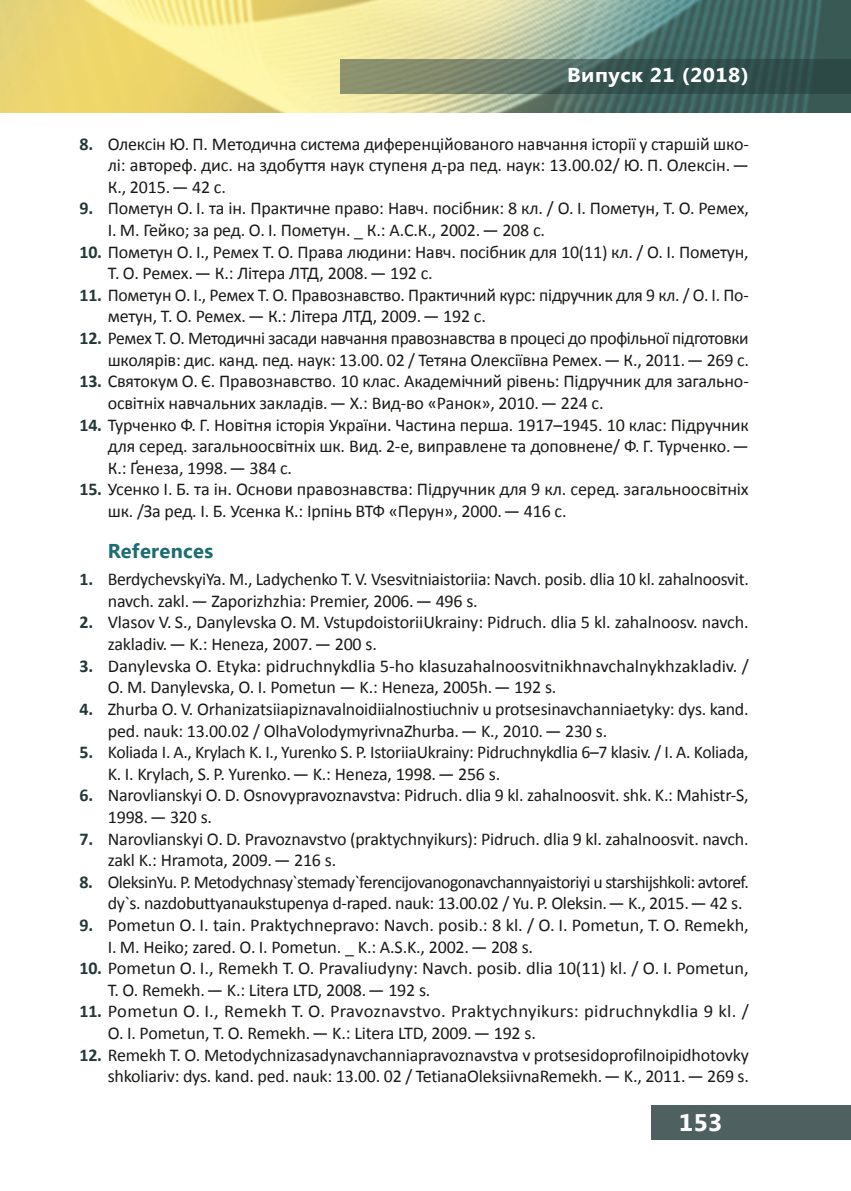
<style>
.page{position:relative;width:851px;height:1191px;background:#fff}
.page>*{position:absolute;margin:0;border:0;box-sizing:border-box;transform-origin:0 0}
.t1{font:700 24px "Segoe UI";color:#fff;scale:1.05 1}
.t2{font:700 20px "Segoe UI";letter-spacing:.025em;color:#fff;scale:1.06 1}
.Літ_Заг{font:700 20px "Segoe UI";letter-spacing:.02em;color:#1b6d72}
.t3{font:18px/21.6px "Calibri";letter-spacing:-.01em;color:#1a1a18}
.t4{font:18px/21.6px "Calibri";letter-spacing:-.03em;color:#1a1a18}
.s1{font-weight:700;color:#223938}
</style>
<div class="page">
<img style="left:0;top:0;width:850px;height:113px">
<svg style="left:340px;top:60px;width:510px;height:34px"></svg>
<div style="left:651px;top:1106px;width:199px;height:34px;background:#4e605f"></div>
<p class="t2" style="left:567px;top:61px;width:173px">Випуск 21 (2018)</p>
<p class="t3" style="left:108px;top:133px;width:642px;text-align:justify;text-indent:-28px"><span class="s1">8.</span> Олексін Ю. П. Методична система диференційованого навчання історії у старшій шко&shy;лі: автореф. дис. на здобуття наук ступеня д-ра пед. наук: 13.00.02/ Ю. П. Олексін. — К., 2015. — 42 с.</p>
<p class="t3" style="left:108px;top:198px;width:642px;text-indent:-28px"><span class="s1">9.</span> Пометун О. І. та ін. Практичне право: Навч. посібник: 8 кл. / О. І. Пометун, Т. О. Ремех,<br>І. М. Гейко; за ред. О. І. Пометун. _ К.: А.С.К., 2002. — 208 с.</p>
<p class="t3" style="left:108px;top:241px;width:642px;text-indent:-28px"><span class="s1">10.</span> Пометун О. І., Ремех Т. О. Права людини: Навч. посібник для 10(11) кл. / О. І. Пометун,<br>Т. О. Ремех. — К.: Літера ЛТД, 2008. — 192 с.</p>
<p class="t3" style="left:108px;top:284px;width:642px;text-indent:-28px"><span class="s1">11.</span> Пометун О. І., Ремех Т. О. Правознавство. Практичний курс: підручник для 9 кл. / О. І. По&shy;метун, Т. О. Ремех. — К.: Літера ЛТД, 2009. — 192 с.</p>
<p class="t3" style="left:79px;top:327px;width:670px;text-align:right"><span class="s1">12.</span> Ремех Т. О. Методичні засади навчання правознавства в процесі до профільної підготовки школярів: дис. канд. пед. наук: 13.00. 02 / Тетяна Олексіївна Ремех. — К., 2011. — 269 с.</p>
<p class="t3" style="left:108px;top:370px;width:642px;text-indent:-28px"><span class="s1">13.</span> Святокум О. Є. Правознавство. 10 клас. Академічний рівень: Підручник для загально&shy;освітніх навчальних закладів. — Х.: Вид-во «Ранок», 2010. — 224 с.</p>
<p class="t3" style="left:108px;top:414px;width:642px;text-align:justify;text-indent:-28px"><span class="s1">14.</span> Турченко Ф. Г. Новітня історія України. Частина перша. 1917–1945. 10 клас: Підручник для серед. загальноосвітніх шк. Вид. 2-е, виправлене та доповнене/ Ф. Г. Турченко. — К.: Ґенеза, 1998. — 384 с.</p>
<p class="t3" style="left:108px;top:478px;width:642px;text-indent:-28px"><span class="s1">15.</span> Усенко І. Б. та ін. Основи правознавства: Підручник для 9 кл. серед. загальноосвітніх шк. /За ред. І. Б. Усенка К.: Ірпінь ВТФ «Перун», 2000. — 416 с.</p>
<p class="Літ_Заг" style="left:108px;top:536px;width:107px">References</p>
<p class="t3" style="left:108px;top:568px;width:642px;text-indent:-28px"><span class="s1">1.</span> BerdychevskyiYa. M., Ladychenko T. V. Vsesvitniaistoriia: Navch. posib. dlia 10 kl. zahalnoosvit. navch. zakl. — Zaporizhzhia: Premier, 2006. — 496 s.</p>
<p class="t3" style="left:108px;top:612px;width:642px;text-indent:-28px"><span class="s1">2.</span> Vlasov V. S., Danylevska O. M. VstupdoistoriiUkrainy: Pidruch. dlia 5 kl. zahalnoosv. navch. zakladiv. — K.: Heneza, 2007. — 200 s.</p>
<p class="t3" style="left:108px;top:655px;width:642px;text-indent:-28px"><span class="s1">3.</span> Danylevska O. Etyka: pidruchnykdlia 5-ho klasuzahalnoosvitnikhnavchalnykhzakladiv. /<br>O. M. Danylevska, O. I. Pometun — K.: Heneza, 2005h. — 192 s.</p>
<p class="t3" style="left:108px;top:698px;width:642px;text-indent:-28px"><span class="s1">4.</span> Zhurba O. V. Orhanizatsiiapiznavalnoidiialnostiuchniv u protsesinavchanniaetyky: dys. kand. ped. nauk: 13.00.02 / OlhaVolodymyrivnaZhurba. — K., 2010. — 230 s.</p>
<p class="t3" style="left:108px;top:741px;width:642px;text-indent:-28px"><span class="s1">5.</span> Koliada I. A., Krylach K. I., Yurenko S. P. IstoriiaUkrainy: Pidruchnykdlia 6–7 klasiv. / I. A. Koliada,<br>K. I. Krylach, S. P. Yurenko. — K.: Heneza, 1998. — 256 s.</p>
<p class="t3" style="left:108px;top:784px;width:642px;text-indent:-28px"><span class="s1">6.</span> Narovlianskyi O. D. Osnovypravoznavstva: Pidruch. dlia 9 kl. zahalnoosvit. shk. K.: Mahistr-S,<br>1998. — 320 s.</p>
<p class="t3" style="left:108px;top:828px;width:642px;text-indent:-28px"><span class="s1">7.</span> Narovlianskyi O. D. Pravoznavstvo (praktychnyikurs): Pidruch. dlia 9 kl. zahalnoosvit. navch. zakl K.: Hramota, 2009. — 216 s.</p>
<p class="t4" style="left:108px;top:871px;width:642px;text-indent:-28px"><span class="s1">8.</span> OleksinYu. P. Metodychnasy`stemady`ferencijovanogonavchannyaistoriyi u starshijshkoli: avtoref. dy`s. nazdobuttyanaukstupenya d-raped. nauk: 13.00.02 / Yu. P. Oleksin. — K., 2015. — 42 s.</p>
<p class="t3" style="left:108px;top:914px;width:642px;text-indent:-28px"><span class="s1">9.</span> Pometun O. I. tain. Praktychnepravo: Navch. posib.: 8 kl. / O. I. Pometun, T. O. Remekh,<br>I. M. Heiko; zared. O. I. Pometun. _ K.: A.S.K., 2002. — 208 s.</p>
<p class="t3" style="left:108px;top:957px;width:642px;text-indent:-28px"><span class="s1">10.</span> Pometun O. I., Remekh T. O. Pravaliudyny: Navch. posib. dlia 10(11) kl. / O. I. Pometun,<br>T. O. Remekh. — K.: Litera LTD, 2008. — 192 s.</p>
<p class="t3" style="left:108px;top:1000px;width:642px;text-indent:-28px"><span class="s1">11.</span> Pometun O. I., Remekh T. O. Pravoznavstvo. Praktychnyikurs: pidruchnykdlia 9 kl. /<br>O. I. Pometun, T. O. Remekh. — K.: Litera LTD, 2009. — 192 s.</p>
<p class="t3" style="left:79px;top:1044px;width:671px;text-align:right"><span class="s1">12.</span> Remekh T. O. Metodychnizasadynavchanniapravoznavstva v protsesidoprofilnoipidhotovky shkoliariv: dys. kand. ped. nauk: 13.00. 02 / TetianaOleksiivnaRemekh. — K., 2011. — 269 s.</p>
<h1 class="t1" style="left:678px;top:1105px;width:43px">153</h1>
</div>
